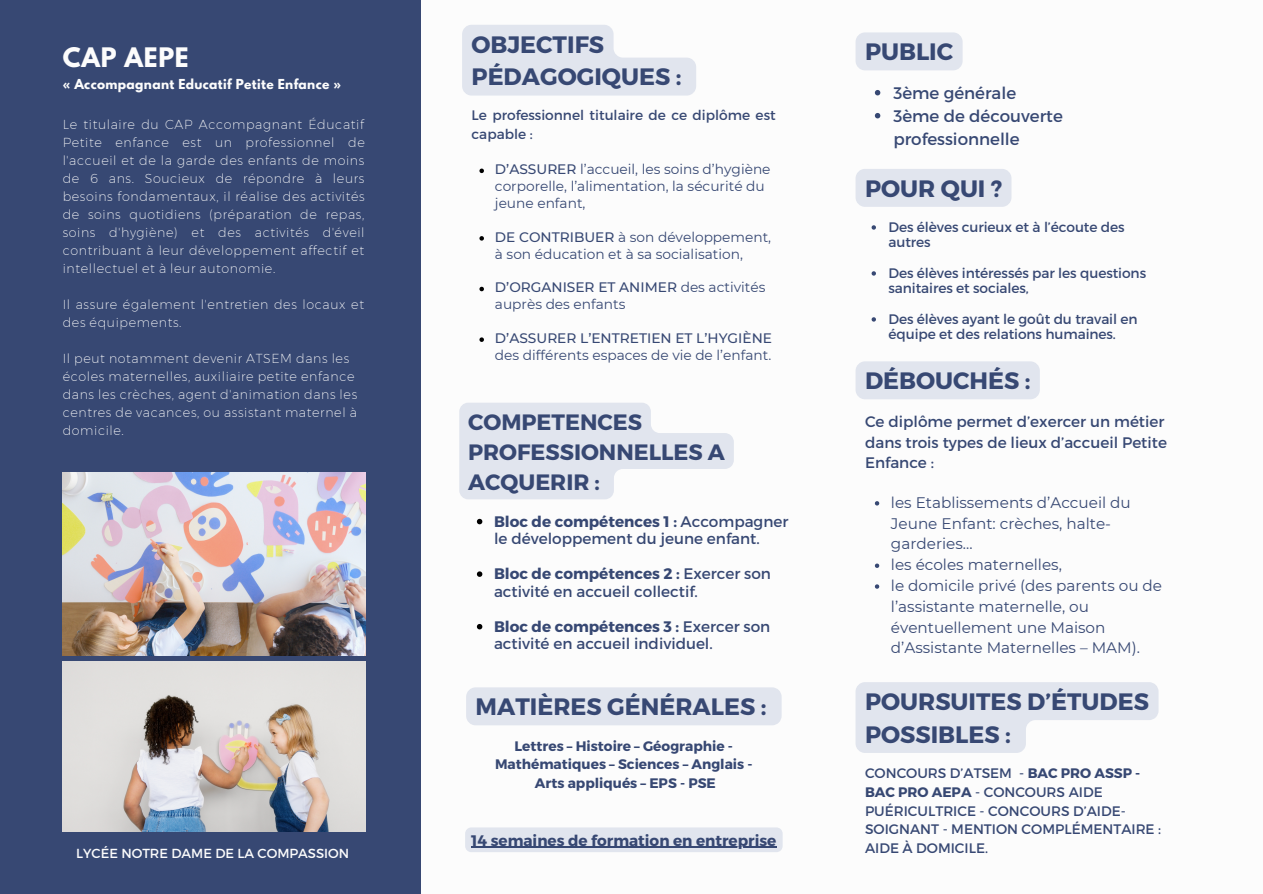
<style>
.page{position:relative;width:1263px;height:894px;background:#fff}
.page>*{position:absolute;margin:0;border:0;box-sizing:border-box;transform-origin:0 0}
.t1{font:700 23.85px "League Spartan";letter-spacing:.03em;color:#fcfcfc}
.t2{font:700 23.7px/32.8px "Montserrat";color:#374873}
.t3{font:700 22.2px/30.3px "Montserrat";color:#374873}
.t4{font:16.65px/23px "Montserrat";color:#374873}
.t5{font:15.3px/20.9px "Montserrat";color:#374873}
.t6{font:700 15.3px "Montserrat";color:#374873}
.t7{font:13.8px/18.6px "Montserrat";color:#374873}
.t8{font:700 13.8px/18.6px "Montserrat";color:#374873;text-align:center}
.t9{font:500 13.8px "Montserrat";color:#374873}
.t10{font:13.05px "Montserrat";color:#fcfcfc}
.t11{font:300 12.75px/18px "Kief Montaser Extra";letter-spacing:.05em;color:#fcfcfc}
.t12{font:700 12.15px "League Spartan";letter-spacing:.03em;color:#fcfcfc}
.s1{font-weight:500}
.s2{font-weight:700}
</style>
<div class="page">
<div style="left:0;top:0;width:421px;height:893px;background:#374873"></div>
<img style="left:63px;top:472px;width:302px;height:183px">
<img style="left:63px;top:661px;width:302px;height:170px">
<div style="left:855px;top:32px;width:108px;height:38px;background:#e1e5ee;border-radius:9px"></div>
<svg style="left:875px;top:90px;width:5px;height:5px"></svg>
<svg style="left:875px;top:113px;width:5px;height:5px"></svg>
<div style="left:855px;top:169px;width:156px;height:38px;background:#e1e5ee;border-radius:9px"></div>
<svg style="left:872px;top:225px;width:4px;height:4px"></svg>
<svg style="left:872px;top:271px;width:4px;height:4px"></svg>
<svg style="left:872px;top:317px;width:4px;height:4px"></svg>
<div style="left:855px;top:361px;width:185px;height:38px;background:#e1e5ee;border-radius:9px"></div>
<svg style="left:875px;top:501px;width:4px;height:4px"></svg>
<svg style="left:875px;top:563px;width:4px;height:4px"></svg>
<svg style="left:875px;top:584px;width:4px;height:4px"></svg>
<svg style="left:855px;top:682px;width:303px;height:70px"></svg>
<svg style="left:462px;top:25px;width:234px;height:70px"></svg>
<svg style="left:479px;top:168px;width:5px;height:5px"></svg>
<svg style="left:479px;top:236px;width:5px;height:4px"></svg>
<svg style="left:479px;top:287px;width:5px;height:4px"></svg>
<svg style="left:479px;top:337px;width:5px;height:5px"></svg>
<svg style="left:459px;top:402px;width:275px;height:97px"></svg>
<svg style="left:477px;top:518px;width:5px;height:6px"></svg>
<svg style="left:477px;top:571px;width:5px;height:5px"></svg>
<svg style="left:477px;top:624px;width:5px;height:5px"></svg>
<div style="left:466px;top:687px;width:316px;height:38px;background:#e1e5ee"></div>
<svg style="left:465px;top:827px;width:318px;height:24px;background:#dadfe9"></svg>
<hr style="left:471px;top:846px;width:305px;height:1px;background:#374873">
<h1 class="t1" style="left:63px;top:45px;width:128px">CAP AEPE</h1>
<p class="t12" style="left:63px;top:78px;width:280px">« Accompagnant Educatif Petite Enfance »</p>
<p class="t11" style="left:63px;top:116px;width:304px;text-align:justify">Le titulaire du CAP Accompagnant Éducatif Petite enfance est un professionnel de l'accueil et de la garde des enfants de moins de 6 ans. Soucieux de répondre à leurs besoins fondamentaux, il réalise des activités de soins quotidiens (préparation de repas, soins d'hygiène) et des activités d'éveil contribuant à leur développement affectif et intellectuel et à leur autonomie.</p>
<p class="t11" style="left:63px;top:296px;width:303px">Il assure également l'entretien des locaux et des équipements.</p>
<p class="t11" style="left:63px;top:349px;width:296px">Il peut notamment devenir ATSEM dans les écoles maternelles, auxiliaire petite enfance dans les crèches, agent d'animation dans les centres de vacances, ou assistant maternel à domicile.</p>
<p class="t10" style="left:76px;top:844px;width:274px">LYCÉE NOTRE DAME DE LA COMPASSION</p>
<h2 class="t2" style="left:472px;top:26px;width:211px">OBJECTIFS<br>PÉDAGOGIQUES :</h2>
<p class="t7" style="left:472px;top:105px;width:306px;line-height:19px">Le professionnel titulaire de ce diplôme est capable :</p>
<p class="t7" style="left:495px;top:161px;width:277px;line-height:16.8px"><span class="s1">D’ASSURER</span> l’accueil, les soins d’hygiène corporelle, l’alimentation, la sécurité du jeune enfant,</p>
<p class="t7" style="left:495px;top:228px;width:278px;line-height:16.8px"><span class="s1">DE CONTRIBUER</span> à son développement, à son éducation et à sa socialisation,</p>
<p class="t7" style="left:495px;top:279px;width:272px;line-height:16.8px"><span class="s1">D’ORGANISER ET ANIMER</span> des activités auprès des enfants</p>
<p class="t9" style="left:495px;top:329px;width:279px">D’ASSURER L’ENTRETIEN ET L’HYGIÈNE</p>
<p class="t7" style="left:495px;top:345px;width:278px">des différents espaces de vie de l’enfant.</p>
<h3 class="t3" style="left:468px;top:405px;width:258px">COMPETENCES<br>PROFESSIONNELLES A<br>ACQUERIR :</h3>
<p class="t5" style="left:494px;top:511px;width:296px;line-height:17.5px"><span class="s2">Bloc de compétences 1 :</span> Accompagner le développement du jeune enfant.</p>
<p class="t5" style="left:494px;top:564px;width:278px;line-height:17.5px"><span class="s2">Bloc de compétences 2 :</span> Exercer son activité en accueil collectif.</p>
<p class="t5" style="left:494px;top:616px;width:278px;line-height:17.5px"><span class="s2">Bloc de compétences 3 :</span> Exercer son activité en accueil individuel.</p>
<h2 class="t2" style="left:476px;top:688px;width:292px">MATIÈRES GÉNÉRALES :</h2>
<p class="t8" style="left:495px;top:735px;width:259px">Lettres – Histoire – Géographie -<br>Mathématiques – Sciences – Anglais -<br>Arts appliqués – EPS - PSE</p>
<p class="t6" style="left:471px;top:830px;width:307px">14 semaines de formation en entreprise</p>
<h2 class="t2" style="left:865px;top:34px;width:90px">PUBLIC</h2>
<p class="t4" style="left:893px;top:80px;width:171px">3ème générale<br>3ème de découverte professionnelle</p>
<h2 class="t2" style="left:865px;top:170px;width:139px">POUR QUI ?</h2>
<p class="t7" style="left:888px;top:218px;width:238px;line-height:15.3px">Des élèves curieux et à l’écoute des autres</p>
<p class="t7" style="left:888px;top:264px;width:259px;line-height:15.3px">Des élèves intéressés par les questions sanitaires et sociales,</p>
<p class="t7" style="left:888px;top:310px;width:251px;line-height:15.3px">Des élèves ayant le goût du travail en équipe et des relations humaines.</p>
<h2 class="t2" style="left:865px;top:363px;width:167px">DÉBOUCHÉS :</h2>
<p class="t5" style="left:865px;top:410px;width:303px">Ce diplôme permet d’exercer un métier dans trois types de lieux d’accueil Petite<br>Enfance :</p>
<p class="t5" style="left:891px;top:491px;width:273px">les Etablissements d’Accueil du<br>Jeune Enfant: crèches, halte&shy;garderies…<br>les écoles maternelles,<br>le domicile privé (des parents ou de l’assistante maternelle, ou éventuellement une Maison d’Assistante Maternelles – MAM).</p>
<h2 class="t2" style="left:865px;top:683px;width:285px">POURSUITES D’ÉTUDES<br>POSSIBLES :</h2>
<p class="t7" style="left:865px;top:763px;width:298px">CONCOURS D’ATSEM - <span class="s2">BAC PRO ASSP -<br>BAC PRO AEPA</span> - CONCOURS AIDE<br>PUÉRICULTRICE - CONCOURS D’AIDE-<br>SOIGNANT - MENTION COMPLÉMENTAIRE :<br>AIDE À DOMICILE.</p>
</div>
